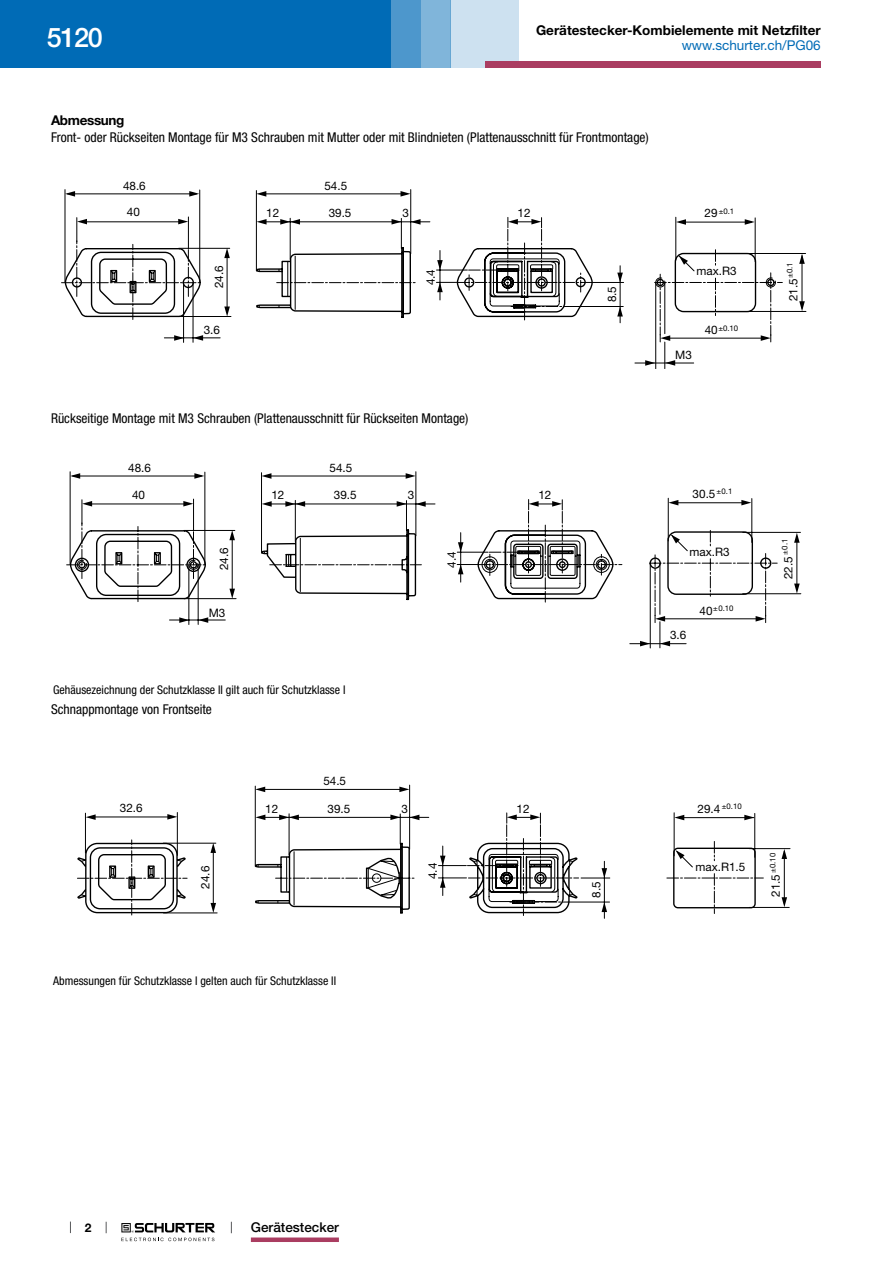
<style>
.page{position:relative;width:893px;height:1263px;background:#fff}
.page>*{position:absolute;margin:0;border:0;box-sizing:border-box;transform-origin:0 0}
.t1{font:500 27px "Helvetica Neue LT";color:#fff}
.t2{font:condensed 13.5px "Helvetica Neue LT";color:#000}
.t3{font:700 13.5px "Helvetica Neue LT";color:#000}
.t4{font:13.5px "Helvetica Neue LT";color:#006bb6}
.t5{font:500 13.5px "Helvetica Neue LT";color:#000}
.t6{font:700 13.5px "Helvetica Neue LT";letter-spacing:-.025em;color:#000}
.t7{font:condensed 12px "Helvetica Neue LT";color:#000}
.t8{font:700 12px "Helvetica Neue LT";color:#000}
.t9{font:11.7px "Helvetica Neue LT";color:#000}
.t10{font:7.8px "Helvetica Neue LT";color:#000}
.s1{font-size:11.7px}
</style>
<div class="page">
<svg style="left:70px;top:1221px;width:1px;height:12px"></svg>
<svg style="left:121px;top:1223px;width:94px;height:18px"></svg>
<div style="left:0;top:0;width:391px;height:68px;background:#006bb6"></div>
<div style="left:421px;top:0;width:30px;height:68px;background:#80b5da"></div>
<div style="left:391px;top:0;width:30px;height:68px;background:#4d97cc"></div>
<div style="left:451px;top:0;width:68px;height:68px;background:#cde1f0"></div>
<div style="left:485px;top:62px;width:336px;height:6px;background:#aa3d61"></div>
<div style="left:251px;top:1237px;width:88px;height:5px;background:#aa3d61"></div>
<svg style="left:231px;top:247px;width:524px;height:72px"></svg>
<hr style="left:188px;top:217px;width:1px;height:32px;background:#000">
<hr style="left:263px;top:222px;width:167px;height:1px;background:#000">
<hr style="left:65px;top:190px;width:1px;height:92px;background:#000">
<hr style="left:256px;top:191px;width:1px;height:80px;background:#000">
<hr style="left:290px;top:218px;width:1px;height:42px;background:#000">
<hr style="left:410px;top:190px;width:1px;height:64px;background:#000">
<hr style="left:164px;top:338px;width:56px;height:1px;background:#000">
<hr style="left:401px;top:218px;width:1px;height:30px;background:#000">
<hr style="left:67px;top:194px;width:130px;height:1px;background:#000">
<hr style="left:263px;top:194px;width:143px;height:1px;background:#000">
<hr style="left:199px;top:190px;width:1px;height:92px;background:#000">
<hr style="left:193px;top:282px;width:1px;height:60px;background:#000">
<hr style="left:183px;top:282px;width:1px;height:60px;background:#000">
<hr style="left:287px;top:262px;width:1px;height:34px;background:#000">
<hr style="left:295px;top:256px;width:1px;height:53px;background:#000">
<hr style="left:620px;top:266px;width:1px;height:57px;background:#000">
<hr style="left:569px;top:306px;width:54px;height:1px;background:#000">
<hr style="left:592px;top:282px;width:32px;height:1px;background:#000">
<hr style="left:680px;top:222px;width:71px;height:1px;background:#000">
<hr style="left:635px;top:363px;width:59px;height:1px;background:#000">
<hr style="left:755px;top:218px;width:1px;height:44px;background:#000">
<hr style="left:676px;top:217px;width:1px;height:43px;background:#000">
<hr style="left:748px;top:253px;width:58px;height:1px;background:#000">
<hr style="left:748px;top:311px;width:58px;height:1px;background:#000">
<hr style="left:802px;top:256px;width:1px;height:52px;background:#000">
<svg style="left:257px;top:219px;width:10px;height:6px"></svg>
<svg style="left:411px;top:219px;width:10px;height:6px"></svg>
<svg style="left:392px;top:219px;width:10px;height:6px"></svg>
<svg style="left:280px;top:219px;width:20px;height:6px"></svg>
<svg style="left:62px;top:218px;width:169px;height:101px"></svg>
<svg style="left:436px;top:217px;width:156px;height:103px"></svg>
<svg style="left:65px;top:191px;width:10px;height:6px"></svg>
<svg style="left:189px;top:191px;width:10px;height:6px"></svg>
<svg style="left:256px;top:191px;width:10px;height:6px"></svg>
<svg style="left:400px;top:191px;width:10px;height:6px"></svg>
<svg style="left:193px;top:335px;width:10px;height:6px"></svg>
<svg style="left:174px;top:335px;width:10px;height:6px"></svg>
<svg style="left:617px;top:273px;width:6px;height:9px"></svg>
<svg style="left:617px;top:307px;width:6px;height:9px"></svg>
<svg style="left:676px;top:219px;width:10px;height:6px"></svg>
<svg style="left:745px;top:219px;width:10px;height:6px"></svg>
<svg style="left:799px;top:254px;width:6px;height:10px"></svg>
<svg style="left:799px;top:301px;width:6px;height:10px"></svg>
<svg style="left:645px;top:250px;width:137px;height:119px"></svg>
<hr style="left:70px;top:472px;width:1px;height:93px;background:#000">
<hr style="left:261px;top:473px;width:1px;height:80px;background:#000">
<hr style="left:416px;top:472px;width:1px;height:64px;background:#000">
<hr style="left:169px;top:620px;width:56px;height:1px;background:#000">
<hr style="left:73px;top:476px;width:129px;height:1px;background:#000">
<hr style="left:268px;top:476px;width:143px;height:1px;background:#000">
<hr style="left:205px;top:472px;width:1px;height:92px;background:#000">
<hr style="left:198px;top:565px;width:1px;height:59px;background:#000">
<hr style="left:189px;top:565px;width:1px;height:59px;background:#000">
<svg style="left:67px;top:499px;width:555px;height:103px"></svg>
<svg style="left:70px;top:473px;width:10px;height:6px"></svg>
<svg style="left:194px;top:473px;width:10px;height:6px"></svg>
<svg style="left:262px;top:473px;width:9px;height:6px"></svg>
<svg style="left:406px;top:473px;width:10px;height:6px"></svg>
<svg style="left:198px;top:617px;width:10px;height:6px"></svg>
<svg style="left:179px;top:617px;width:10px;height:6px"></svg>
<svg style="left:629px;top:498px;width:172px;height:150px"></svg>
<svg style="left:85px;top:785px;width:382px;height:128px"></svg>
<hr style="left:286px;top:857px;width:1px;height:34px;background:#000">
<hr style="left:294px;top:852px;width:1px;height:53px;background:#000">
<svg style="left:276px;top:860px;width:139px;height:43px"></svg>
<svg style="left:255px;top:814px;width:10px;height:6px"></svg>
<svg style="left:409px;top:815px;width:10px;height:5px"></svg>
<svg style="left:390px;top:814px;width:10px;height:6px"></svg>
<svg style="left:279px;top:814px;width:20px;height:6px"></svg>
<svg style="left:86px;top:814px;width:10px;height:6px"></svg>
<svg style="left:167px;top:814px;width:10px;height:6px"></svg>
<svg style="left:77px;top:840px;width:139px;height:75px"></svg>
<svg style="left:440px;top:856px;width:5px;height:10px"></svg>
<svg style="left:440px;top:878px;width:5px;height:10px"></svg>
<svg style="left:255px;top:787px;width:10px;height:5px"></svg>
<svg style="left:399px;top:787px;width:10px;height:5px"></svg>
<svg style="left:467px;top:812px;width:323px;height:107px"></svg>
<h1 class="t1" style="left:47px;top:21px;width:57px">5120</h1>
<p class="t3" style="left:536px;top:22px;width:286px">Gerätestecker-Kombielemente mit Netzfilter</p>
<p class="t4" style="left:682px;top:37px;width:140px">www.schurter.ch/PG06</p>
<p class="t6" style="left:51px;top:112px;width:75px">Abmessung</p>
<p class="t2" style="left:51px;top:130px;width:599px">Front- oder Rückseiten Montage für M3 Schrauben mit Mutter oder mit Blindnieten (Plattenausschnitt für Frontmontage)</p>
<p class="t9" style="left:123px;top:178px;width:24px">48.6</p>
<p class="t9" style="left:324px;top:178px;width:24px">54.5</p>
<p class="t9" style="left:127px;top:205px;width:15px">40</p>
<p class="t9" style="left:266px;top:206px;width:15px">12</p>
<p class="t9" style="left:329px;top:206px;width:24px">39.5</p>
<p class="t9" style="left:403px;top:206px;width:8px">3</p>
<p class="t9" style="left:518px;top:206px;width:15px">12</p>
<p class="t9" style="left:212px;top:288px;width:24px;rotate:-90deg">24.6</p>
<p class="t9" style="left:424px;top:285px;width:18px;rotate:-90deg">4.4</p>
<p class="t9" style="left:204px;top:323px;width:18px">3.6</p>
<p class="t2" style="left:51px;top:411px;width:419px">Rückseitige Montage mit M3 Schrauben (Plattenausschnitt für Rückseiten Montage)</p>
<p class="t9" style="left:128px;top:461px;width:24px">48.6</p>
<p class="t9" style="left:330px;top:461px;width:24px">54.5</p>
<p class="t9" style="left:132px;top:487px;width:15px">40</p>
<p class="t9" style="left:271px;top:488px;width:15px">12</p>
<p class="t9" style="left:334px;top:488px;width:24px">39.5</p>
<p class="t9" style="left:408px;top:488px;width:8px">3</p>
<p class="t9" style="left:538px;top:488px;width:15px">12</p>
<p class="t9" style="left:217px;top:570px;width:24px;rotate:-90deg">24.6</p>
<p class="t9" style="left:445px;top:568px;width:18px;rotate:-90deg">4.4</p>
<p class="t9" style="left:209px;top:605px;width:18px">M3</p>
<p class="t7" style="left:53px;top:683px;width:294px">Gehäusezeichnung der Schutzklasse II gilt auch für Schutzklasse I</p>
<p class="t2" style="left:51px;top:702px;width:162px">Schnappmontage von Frontseite</p>
<p class="t9" style="left:323px;top:774px;width:24px">54.5</p>
<p class="t9" style="left:120px;top:801px;width:24px">32.6</p>
<p class="t9" style="left:265px;top:801px;width:15px">12</p>
<p class="t9" style="left:328px;top:801px;width:24px">39.5</p>
<p class="t9" style="left:401px;top:801px;width:8px">3</p>
<p class="t9" style="left:516px;top:801px;width:15px">12</p>
<p class="t9" style="left:198px;top:888px;width:24px;rotate:-90deg">24.6</p>
<p class="t9" style="left:426px;top:879px;width:18px;rotate:-90deg">4.4</p>
<p class="t7" style="left:53px;top:974px;width:284px">Abmessungen für Schutzklasse I gelten auch für Schutzklasse II</p>
<p class="t9" style="left:605px;top:302px;width:18px;rotate:-90deg">8.5</p>
<p class="t9" style="left:589px;top:898px;width:18px;rotate:-90deg">8.5</p>
<p class="t10" style="left:705px;top:207px;width:31px"><span class="s1">29</span>±0.1</p>
<p class="t9" style="left:696px;top:264px;width:42px">max.R3</p>
<p class="t10" style="left:785px;top:278px;width:17px;rotate:-90deg">±0.1</p>
<p class="t9" style="left:786px;top:301px;width:24px;rotate:-90deg">21.5</p>
<p class="t9" style="left:675px;top:348px;width:18px">M3</p>
<p class="t10" style="left:718px;top:323px;width:21px">±0.10</p>
<p class="t9" style="left:705px;top:323px;width:15px">40</p>
<p class="t9" style="left:693px;top:487px;width:41px">30.5<sup>±0.1</sup></p>
<p class="t9" style="left:690px;top:545px;width:42px">max.R3</p>
<p class="t10" style="left:780px;top:555px;width:18px;rotate:-90deg">±0.1</p>
<p class="t9" style="left:781px;top:579px;width:24px;rotate:-90deg">22.5</p>
<p class="t9" style="left:670px;top:628px;width:18px">3.6</p>
<p class="t10" style="left:713px;top:604px;width:22px">±0.10</p>
<p class="t9" style="left:700px;top:604px;width:15px">40</p>
<p class="t10" style="left:722px;top:801px;width:21px">±0.10</p>
<p class="t9" style="left:698px;top:802px;width:24px">29.4</p>
<p class="t9" style="left:695px;top:860px;width:51px">max.R1.5</p>
<p class="t10" style="left:768px;top:873px;width:21px;rotate:-90deg">±0.10</p>
<p class="t9" style="left:769px;top:897px;width:24px;rotate:-90deg">21.5</p>
<p class="t8" style="left:85px;top:1220px;width:8px">2</p>
<p class="t5" style="left:251px;top:1219px;width:90px">Gerätestecker</p>
</div>
